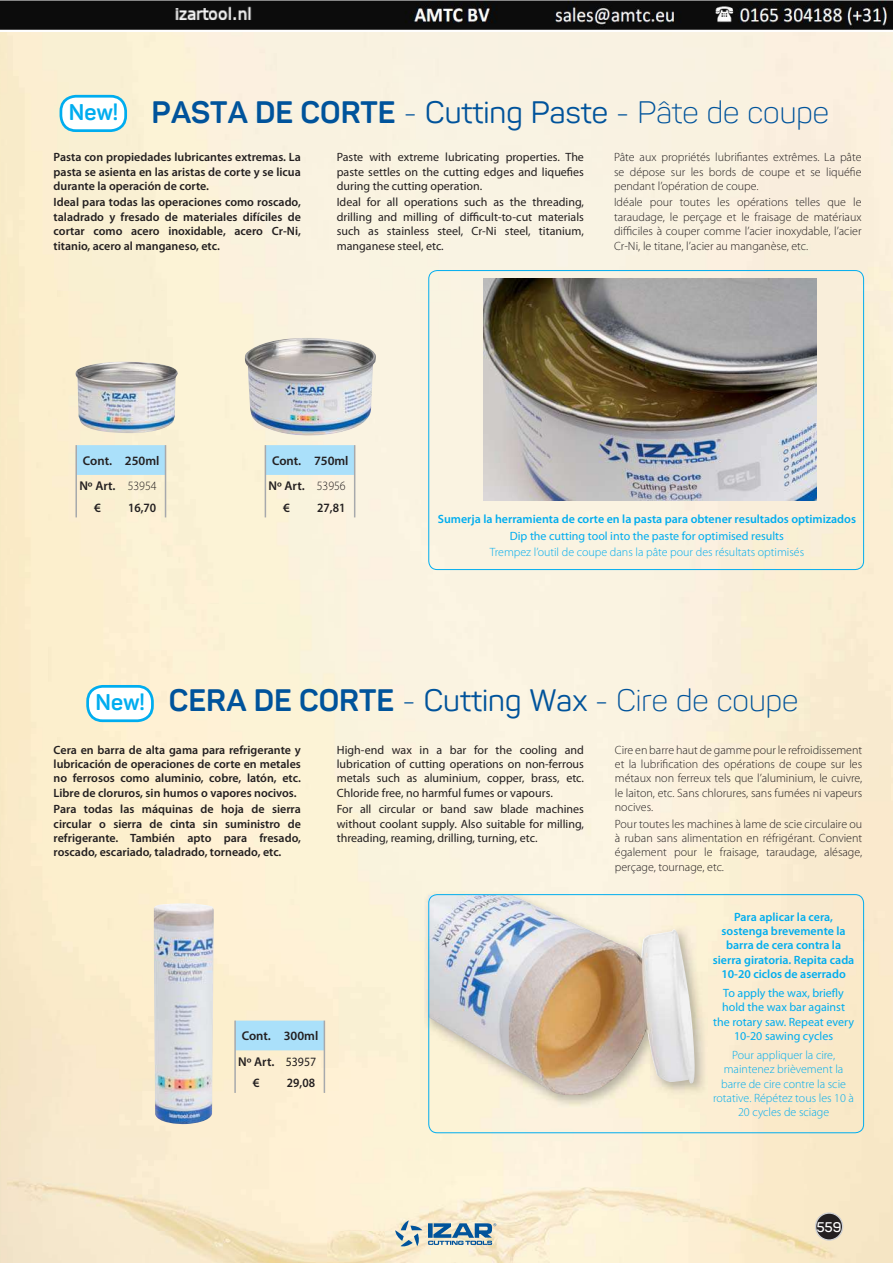
<style>
.page{position:relative;width:893px;height:1263px;background:#fff}
.page>*{position:absolute;margin:0;border:0;box-sizing:border-box;transform-origin:0 0}
.t1{font:300 30.6px "Panton";color:#00539b}
.t2{font:700 22.35px "Panton";color:#00adef}
.t3{font:600 13.8px "Panton";color:#fff}
.t4{font:600 12.75px/25.5px "Myriad Pro";color:#231f20}
.t5{font:600 12.75px "Myriad Pro";color:#231f20;scale:.93 1}
.t6{font:300 12px/14.4px "Myriad Pro";color:#231f20;text-align:justify}
.t7{font:600 12px/14.4px "Myriad Pro";color:#231f20;text-align:justify}
.t8{font:12px/14.4px "Myriad Pro";color:#231f20;text-align:justify}
.t9{font:600 12px/14.4px "Myriad Pro";color:#00adef;text-align:center}
.t10{font:300 12px/14.4px "Myriad Pro";color:#00adef;text-align:center}
.t11{font:12px/14.4px "Myriad Pro";color:#00adef;text-align:center}
.s1{font-weight:700}
.s2{font-weight:400}
.s3{font-weight:300}
</style>
<div class="page">
<img style="left:53px;top:32px;width:840px;height:886px">
<img style="left:430px;top:1133px;width:269px;height:130px">
<div style="left:816px;top:1213px;width:27px;height:27px;background:#231f20;border-radius:50%"></div>
<div style="left:815px;top:1212px;width:28px;height:29px;border:1px solid #d1d2d4;border-radius:50%"></div>
<img style="left:154px;top:903px;width:60px;height:221px">
<img style="left:245px;top:338px;width:131px;height:98px">
<img style="left:75px;top:362px;width:103px;height:71px">
<hr style="left:75px;top:445px;width:2px;height:30px;background:#a7a9ac">
<hr style="left:75px;top:475px;width:2px;height:21px;background:#a7a9ac">
<hr style="left:75px;top:496px;width:2px;height:21px;background:#a7a9ac">
<svg style="left:77px;top:445px;width:89px;height:72px;background:#d8e8e1"></svg>
<svg style="left:265px;top:445px;width:90px;height:72px;background:#d8e9e7"></svg>
<hr style="left:234px;top:1020px;width:2px;height:30px;background:#a7a9ac">
<hr style="left:234px;top:1050px;width:2px;height:22px;background:#a7a9ac">
<hr style="left:234px;top:1072px;width:2px;height:21px;background:#a7a9ac">
<svg style="left:235px;top:1020px;width:90px;height:73px;background:#d9e7e0"></svg>
<svg style="left:395px;top:1220px;width:101px;height:27px;background:#a3b6bb"></svg>
<svg style="left:428px;top:270px;width:436px;height:863px;background:#dfd7c6"></svg>
<div style="left:61px;top:96px;width:65px;height:35px;background:#fff;border-radius:15px"></div>
<div style="left:60px;top:95px;width:67px;height:37px;border:3px solid #00adef;border-radius:15px"></div>
<div style="left:88px;top:686px;width:64px;height:35px;background:#fff;border-radius:15px"></div>
<div style="left:86px;top:685px;width:68px;height:37px;border:3px solid #00adef;border-radius:15px"></div>
<img style="left:0;top:0;width:893px;height:30px">
<h2 class="t2" style="left:69px;top:102px;width:51px">New!</h2>
<h1 class="t1" style="left:151px;top:100px;width:679px"><span class="s1">PASTA DE CORTE</span> - <span class="s2">Cutting Paste</span> - Pâte de coupe</h1>
<p class="t7" style="left:54px;top:151px;width:249px">Pasta con propiedades lubricantes extremas. La pasta se asienta en las aristas de corte y se licua durante la operación de corte.</p>
<p class="t7" style="left:54px;top:196px;width:249px">Ideal para todas las operaciones como roscado, taladrado y fresado de materiales difíciles de cortar como acero inoxidable, acero Cr-Ni, titanio, acero al manganeso, etc.</p>
<p class="t8" style="left:337px;top:151px;width:249px">Paste with extreme lubricating properties. The paste settles on the cutting edges and liquefies during the cutting operation.</p>
<p class="t8" style="left:337px;top:196px;width:249px">Ideal for all operations such as the threading, drilling and milling of difficult-to-cut materials such as stainless steel, Cr-Ni steel, titanium, manganese steel, etc.</p>
<p class="t6" style="left:614px;top:151px;width:249px">Pâte aux propriétés lubrifiantes extrêmes. La pâte se dépose sur les bords de coupe et se liquéfie pendant l’opération de coupe.</p>
<p class="t6" style="left:614px;top:196px;width:249px">Idéale pour toutes les opérations telles que le taraudage, le perçage et le fraisage de matériaux difficiles à couper comme l’acier inoxydable, l’acier Cr-Ni, le titane, l’acier au manganèse, etc.</p>
<p class="t4" style="left:79px;top:449px;width:82px">Cont. 250ml<br>Nº Art. <span class="s3">53954</span></p>
<p class="t4" style="left:94px;top:496px;width:8px">€</p>
<p class="t5" style="left:128px;top:502px;width:32px">16,70</p>
<p class="t4" style="left:268px;top:449px;width:82px">Cont. 750ml<br>Nº Art. <span class="s3">53956</span></p>
<p class="t4" style="left:283px;top:496px;width:8px">€</p>
<p class="t5" style="left:317px;top:502px;width:32px">27,81</p>
<p class="t9" style="left:438px;top:513px;width:420px">Sumerja la herramienta de corte en la pasta para obtener resultados optimizados</p>
<p class="t11" style="left:510px;top:530px;width:276px">Dip the cutting tool into the paste for optimised results</p>
<p class="t10" style="left:490px;top:546px;width:316px">Trempez l’outil de coupe dans la pâte pour des résultats optimisés</p>
<h2 class="t2" style="left:95px;top:692px;width:51px">New!</h2>
<h1 class="t1" style="left:169px;top:688px;width:631px"><span class="s1">CERA DE CORTE</span> - <span class="s2">Cutting Wax</span> - Cire de coupe</h1>
<p class="t7" style="left:54px;top:743px;width:249px">Cera en barra de alta gama para refrigerante y lubricación de operaciones de corte en metales no ferrosos como aluminio, cobre, latón, etc.<br>Libre de cloruros, sin humos o vapores nocivos.</p>
<p class="t7" style="left:54px;top:803px;width:249px">Para todas las máquinas de hoja de sierra circular o sierra de cinta sin suministro de refrigerante. También apto para fresado, roscado, escariado, taladrado, torneado, etc.</p>
<p class="t8" style="left:337px;top:743px;width:249px">High-end wax in a bar for the cooling and lubrication of cutting operations on non-ferrous metals such as aluminium, copper, brass, etc.<br>Chloride free, no harmful fumes or vapours.</p>
<p class="t8" style="left:337px;top:803px;width:249px">For all circular or band saw blade machines without coolant supply. Also suitable for milling, threading, reaming, drilling, turning, etc.</p>
<p class="t4" style="left:238px;top:1024px;width:82px">Cont. 300ml<br>Nº Art. <span class="s2">53957</span></p>
<p class="t4" style="left:253px;top:1071px;width:8px">€</p>
<p class="t5" style="left:287px;top:1078px;width:32px">29,08</p>
<p class="t6" style="left:615px;top:743px;width:249px">Cire en barre haut de gamme pour le refroidissement et la lubrification des opérations de coupe sur les métaux non ferreux tels que l’aluminium, le cuivre, le laiton, etc. Sans chlorures, sans fumées ni vapeurs nocives.</p>
<p class="t6" style="left:615px;top:817px;width:249px">Pour toutes les machines à lame de scie circulaire ou à ruban sans alimentation en réfrigérant. Convient également pour le fraisage, taraudage, alésage, perçage, tournage, etc.</p>
<p class="t9" style="left:713px;top:910px;width:143px">Para aplicar la cera, sostenga brevemente la barra de cera contra la sierra giratoria. Repita cada<br>10-20 ciclos de aserrado</p>
<p class="t11" style="left:713px;top:987px;width:142px">To apply the wax, briefly hold the wax bar against the rotary saw. Repeat every<br>10-20 sawing cycles</p>
<p class="t10" style="left:713px;top:1048px;width:142px">Pour appliquer la cire, maintenez brièvement la barre de cire contre la scie rotative. Répétez tous les 10 à<br>20 cycles de sciage</p>
<p class="t3" style="left:816px;top:1220px;width:26px">559</p>
</div>
